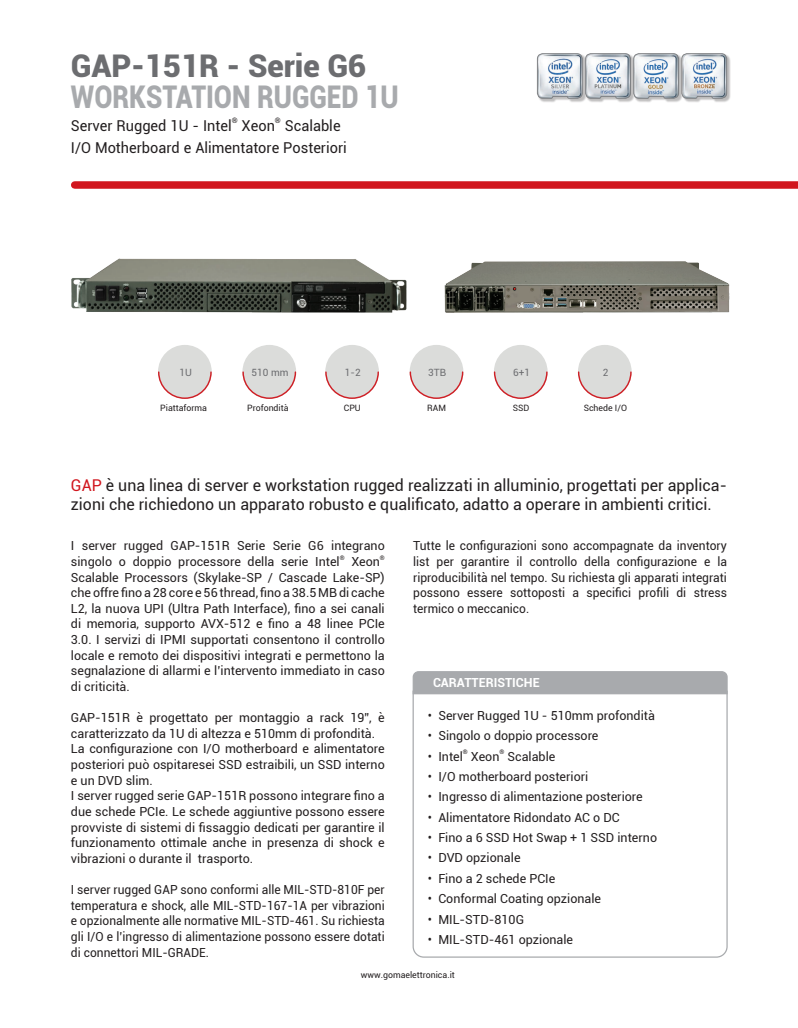
<style>
.page{position:relative;width:798px;height:1028px;background:#fff}
.page>*{position:absolute;margin:0;border:0;box-sizing:border-box;transform-origin:0 0}
.t1{font:900 31.25px "Roboto";color:#a8aaad;scale:.84 1}
.t2{font:900 31.25px "Roboto";color:#6c6d70}
.t3{font:16.25px/18.8px "Roboto";color:#231f20}
.t4{font:15px/22.5px "Roboto";color:#231f20}
.t5{font:12.5px/15.6px "Roboto";color:#231f20}
.t6{font:12.5px/15.6px "Roboto";color:#231f20;text-align:justify;scale:.96 1}
.t7{font:700 12.5px "Roboto";color:#fff}
.t8{font:10px "Roboto";color:#6c6d70}
.t9{font:8.75px "Roboto";color:#231f20}
.t10{font:7.5px "Roboto";color:#231f20}
.t11{font:6.25px "Roboto";color:#231f20}
.s1{color:#d1161e}
</style>
<div class="page">
<img style="left:444px;top:261px;width:286px;height:52px">
<div style="left:537px;top:54px;width:49px;height:49px;background:#231f20;opacity:.3"></div>
<div style="left:586px;top:54px;width:48px;height:49px;background:#231f20;opacity:.3"></div>
<div style="left:634px;top:54px;width:48px;height:49px;background:#231f20;opacity:.3"></div>
<div style="left:682px;top:54px;width:48px;height:49px;background:#231f20;opacity:.3"></div>
<svg style="left:537px;top:53px;width:190px;height:46px"></svg>
<img style="left:71px;top:258px;width:336px;height:55px">
<div style="left:75px;top:181px;width:722px;height:8px;background:#d1161e"></div>
<div style="left:158px;top:345px;width:54px;height:53px;background:#dbdcda;border-radius:50%"></div>
<svg style="left:158px;top:370px;width:54px;height:29px"></svg>
<div style="left:242px;top:345px;width:54px;height:53px;background:#dbdcda;border-radius:50%"></div>
<svg style="left:242px;top:370px;width:55px;height:29px"></svg>
<div style="left:325px;top:345px;width:54px;height:53px;background:#dbdcda;border-radius:50%"></div>
<svg style="left:325px;top:371px;width:54px;height:28px"></svg>
<div style="left:409px;top:345px;width:54px;height:53px;background:#dbdcda;border-radius:50%"></div>
<svg style="left:409px;top:370px;width:55px;height:29px"></svg>
<div style="left:493px;top:345px;width:54px;height:53px;background:#dbdcda;border-radius:50%"></div>
<svg style="left:493px;top:370px;width:55px;height:29px"></svg>
<div style="left:577px;top:345px;width:54px;height:53px;background:#dbdcda;border-radius:50%"></div>
<svg style="left:577px;top:370px;width:55px;height:29px"></svg>
<svg style="left:412px;top:695px;width:316px;height:263px"></svg>
<div style="left:412px;top:671px;width:316px;height:24px;background:#a8aaad"></div>
<h1 class="t2" style="left:71px;top:44px;width:297px">GAP-151R - Serie G6</h1>
<h1 class="t1" style="left:71px;top:75px;width:391px">WORKSTATION RUGGED 1U</h1>
<p class="t4" style="left:71px;top:113px;width:162px">Server Rugged 1U - Intel</p>
<p class="t10" style="left:232px;top:115px;width:7px">®</p>
<p class="t4" style="left:241px;top:113px;width:35px">Xeon</p>
<p class="t10" style="left:275px;top:115px;width:7px">®</p>
<p class="t4" style="left:71px;top:113px;width:277px;text-indent:214px">Scalable<br>I/O Motherboard e Alimentatore Posteriori</p>
<p class="t8" style="left:179px;top:365px;width:14px">1U</p>
<p class="t9" style="left:160px;top:402px;width:48px">Piattaforma</p>
<p class="t8" style="left:251px;top:365px;width:38px">510 mm</p>
<p class="t9" style="left:247px;top:402px;width:43px">Profondità</p>
<p class="t8" style="left:345px;top:365px;width:17px">1-2</p>
<p class="t9" style="left:343px;top:402px;width:19px">CPU</p>
<p class="t8" style="left:428px;top:365px;width:19px">3TB</p>
<p class="t9" style="left:427px;top:402px;width:20px">RAM</p>
<p class="t8" style="left:513px;top:365px;width:18px">6+1</p>
<p class="t9" style="left:512px;top:402px;width:18px">SSD</p>
<p class="t8" style="left:602px;top:365px;width:7px">2</p>
<p class="t9" style="left:583px;top:401px;width:45px">Schede I/O</p>
<h2 class="t3" style="left:71px;top:475px;width:657px"><span class="s1">GAP</span> è una linea di server e workstation rugged realizzati in alluminio, progettati per applica&shy;zioni che richiedono un apparato robusto e qualificato, adatto a operare in ambienti critici.</h2>
<p class="t5" style="left:71px;top:537px;width:315px">I server rugged GAP-151R Serie Serie G6 integrano singolo o doppio processore della serie Intel</p>
<p class="t11" style="left:339px;top:553px;width:6px">®</p>
<p class="t5" style="left:351px;top:553px;width:30px">Xeon</p>
<p class="t11" style="left:380px;top:553px;width:6px">®</p>
<p class="t5" style="left:71px;top:569px;width:315px;text-align:justify">Scalable Processors (Skylake-SP / Cascade Lake-SP) che offre fino a 28 core e 56 thread, fino a 38.5 MB di cache L2, la nuova UPI (Ultra Path Interface), fino a sei canali di memoria, supporto AVX-512 e fino a 48 linee PCIe 3.0. I servizi di IPMI supportati consentono il controllo locale e remoto dei dispositivi integrati e permettono la segnalazione di allarmi e l’intervento immediato in caso di criticità.</p>
<p class="t5" style="left:71px;top:709px;width:315px">GAP-151R è progettato per montaggio a rack 19”, è caratterizzato da 1U di altezza e 510mm di profondità.<br>La configurazione con I/O motherboard e alimentatore posteriori può ospitaresei SSD estraibili, un SSD interno e un DVD slim.<br>I server rugged serie GAP-151R possono integrare fino a due schede PCIe. Le schede aggiuntive possono essere provviste di sistemi di fissaggio dedicati per garantire il funzionamento ottimale anche in presenza di shock e vibrazioni o durante il trasporto.</p>
<p class="t6" style="left:71px;top:881px;width:328px">I server rugged GAP sono conformi alle MIL-STD-810F per temperatura e shock, alle MIL-STD-167-1A per vibrazioni e opzionalmente alle normative MIL-STD-461. Su richiesta gli I/O e l’ingresso di alimentazione possono essere dotati di connettori MIL-GRADE.</p>
<p class="t6" style="left:413px;top:537px;width:328px">Tutte le configurazioni sono accompagnate da inventory list per garantire il controllo della configurazione e la riproducibilità nel tempo. Su richiesta gli apparati integrati possono essere sottoposti a specifici profili di stress termico o meccanico.</p>
<p class="t7" style="left:433px;top:674px;width:108px">CARATTERISTICHE</p>
<p class="t5" style="left:427px;top:707px;width:229px">• Server Rugged 1U - 510mm profondità</p>
<p class="t5" style="left:427px;top:727px;width:172px">• Singolo o doppio processore</p>
<p class="t5" style="left:427px;top:748px;width:37px">• Intel</p>
<p class="t11" style="left:462px;top:747px;width:6px">®</p>
<p class="t5" style="left:471px;top:748px;width:30px">Xeon</p>
<p class="t11" style="left:499px;top:747px;width:6px">®</p>
<p class="t5" style="left:507px;top:748px;width:49px">Scalable</p>
<p class="t5" style="left:427px;top:768px;width:162px">• I/O motherboard posteriori</p>
<p class="t5" style="left:427px;top:788px;width:216px">• Ingresso di alimentazione posteriore</p>
<p class="t5" style="left:427px;top:809px;width:193px">• Alimentatore Ridondato AC o DC</p>
<p class="t5" style="left:427px;top:829px;width:231px">• Fino a 6 SSD Hot Swap + 1 SSD interno</p>
<p class="t5" style="left:427px;top:849px;width:94px">• DVD opzionale</p>
<p class="t5" style="left:427px;top:870px;width:129px">• Fino a 2 schede PCIe</p>
<p class="t5" style="left:427px;top:890px;width:175px">• Conformal Coating opzionale</p>
<p class="t5" style="left:427px;top:910px;width:98px">• MIL-STD-810G</p>
<p class="t5" style="left:427px;top:931px;width:147px">• MIL-STD-461 opzionale</p>
<p class="t9" style="left:360px;top:968px;width:95px">www.gomaelettronica.it</p>
</div>
